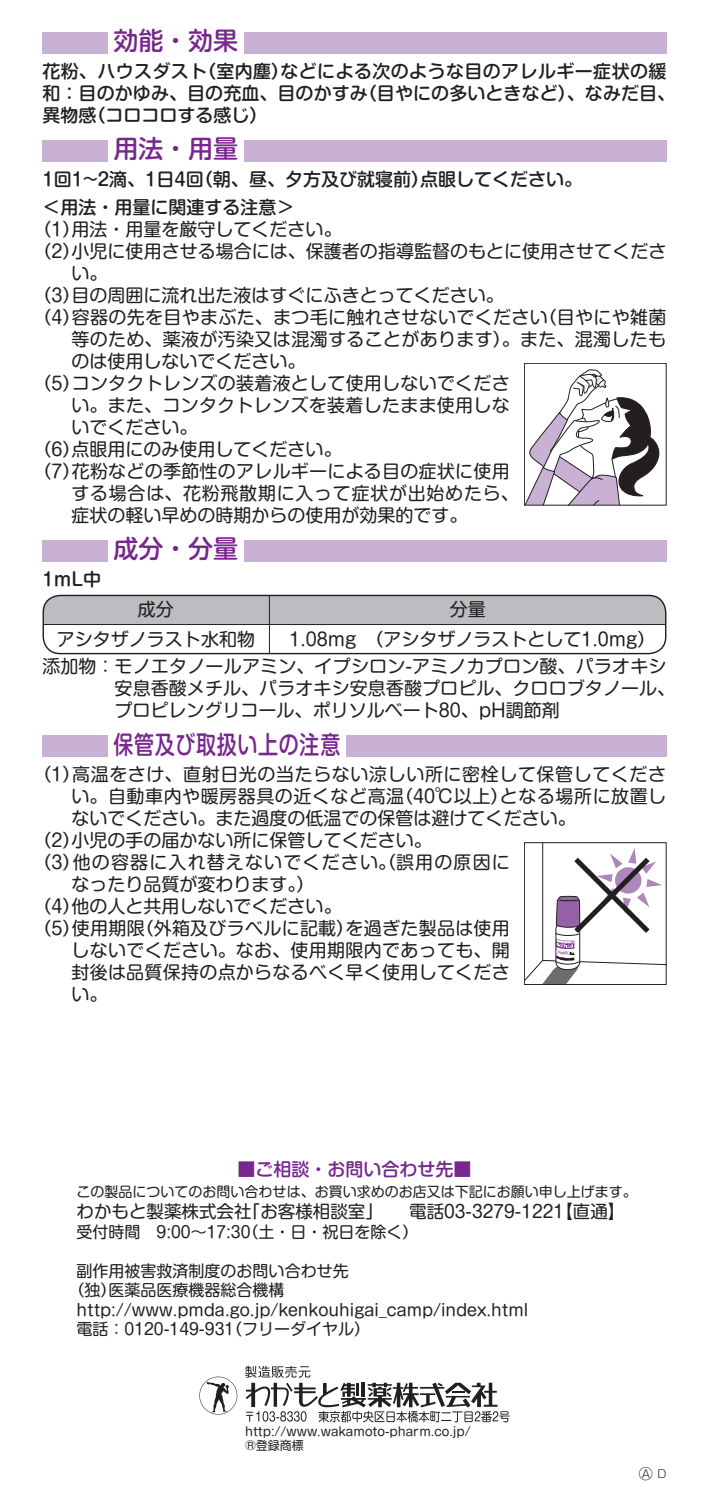
<style>
.page{position:relative;width:709px;height:1509px;background:#fff}
.page>*{position:absolute;margin:0;border:0;box-sizing:border-box;transform-origin:0 0}
.t1{font:500 25px "Shin M Go Pr 6";letter-spacing:.035em;color:#77278d}
.t2{font:500 25px "Shin M Go Pr 6";letter-spacing:.035em;color:#77278d;scale:.8 1}
.本文-_1{font:18px/22px "Shin M Go Pr 6";letter-spacing:.015em;color:#231f20}
.表-脚注{font:18px/22px "Shin M Go Pr 6";color:#231f20}
.本文-太字{font:500 18px/22px "Shin M Go Pr 6";letter-spacing:.005em;color:#231f20}
.本文-_1-2{font:18px "Shin M Go Pr 6";letter-spacing:.035em;color:#231f20}
.本文-_1-3{font:18px "Shin M Go Pr 6";letter-spacing:.065em;color:#231f20}
.本文{font:500 18px "Shin M Go Pr 6";color:#231f20}
.ご相談_見出し{font:500 18px "Shin M Go Pr 6";color:#77278d}
.ご相談_本文8_75pt{font:17.6px "Shin M Go Pr 6";color:#231f20}
.ご相談_本文{font:16px "Shin M Go Pr 6";color:#231f20}
.ご相談_本文7pt{font:14px "Shin M Go Pr 6";color:#231f20}
.フッター-社名下{font:12px "Shin M Go Pr 6";color:#231f20}
.フッター-裏面へ_印行{font:300 11px "Shin Go Pr 6";color:#231f20}
.s1{font-size:14px}
</style>
<div class="page">
<div style="left:43px;top:32px;width:65px;height:21px;background:#c9b1d4"></div>
<div style="left:244px;top:32px;width:422px;height:21px;background:#c9b1d4"></div>
<div style="left:43px;top:140px;width:65px;height:21px;background:#c9b1d4"></div>
<div style="left:244px;top:140px;width:422px;height:21px;background:#c9b1d4"></div>
<div style="left:43px;top:540px;width:65px;height:21px;background:#c9b1d4"></div>
<div style="left:244px;top:540px;width:422px;height:21px;background:#c9b1d4"></div>
<svg style="left:43px;top:596px;width:622px;height:57px"></svg>
<div style="left:43px;top:594px;width:623px;height:60px;border:1px solid #231f20;border-radius:17px"></div>
<div style="left:43px;top:735px;width:65px;height:21px;background:#c9b1d4"></div>
<div style="left:346px;top:735px;width:320px;height:21px;background:#c9b1d4"></div>
<svg style="left:199px;top:1376px;width:38px;height:38px"></svg>
<svg style="left:245px;top:1365px;width:264px;height:57px"></svg>
<svg style="left:526px;top:369px;width:133px;height:134px"></svg>
<div style="left:524px;top:363px;width:142px;height:142px;border:1px solid #231f20"></div>
<hr style="left:542px;top:842px;width:1px;height:117px;background:#231f20">
<svg style="left:526px;top:847px;width:138px;height:135px"></svg>
<div style="left:524px;top:842px;width:142px;height:142px;border:1px solid #231f20"></div>
<p class="t1" style="left:113px;top:21px;width:126px">効能・効果</p>
<p class="本文-太字" style="left:43px;top:59px;width:166px">花粉、ハウスダスト</p>
<p class="本文-太字" style="left:280px;top:59px;width:387px">などによる次のような目のアレルギー症状の緩</p>
<p class="本文-太字" style="left:198px;top:59px;width:92px">（室内塵）</p>
<p class="本文-太字" style="left:359px;top:81px;width:318px">（目やにの多いときなど）、なみだ目、</p>
<p class="本文-太字" style="left:88px;top:81px;width:282px;text-indent:-45px">和：目のかゆみ、目の充血、目のかすみ（コロコロする感じ(</p>
<p class="本文-太字" style="left:43px;top:103px;width:55px">異物感</p>
<p class="t1" style="left:113px;top:129px;width:126px">用法・用量</p>
<p class="本文-太字" style="left:43px;top:167px;width:388px">1回1~2滴、1日4 （回朝、昼、夕方及び就寝前）</p>
<p class="本文" style="left:43px;top:192px;width:253px">＜用法・用量に関連する注意&lt;</p>
<p class="本文-_1" style="left:72px;top:217px;width:271px">用法・用量を厳守してください。</p>
<p class="本文-太字" style="left:420px;top:167px;width:163px">点眼してください。</p>
<p class="本文-_1" style="left:34px;top:217px;width:48px">（1）</p>
<p class="本文-_1" style="left:72px;top:239px;width:596px">小児に使用させる場合には、保護者の指導監督のもとに使用させてくださ</p>
<p class="本文-_1" style="left:71px;top:239px;width:37px;text-indent:-38px">（2）<br>い。</p>
<p class="本文-_1" style="left:72px;top:283px;width:433px">目の周囲に流れ出た液はすぐにふきとってください。</p>
<p class="本文-_1" style="left:34px;top:283px;width:48px">（3）</p>
<p class="本文-_1" style="left:72px;top:305px;width:477px">容器の先を目やまぶた、まつ毛に触れさせないでください</p>
<p class="本文-_1" style="left:71px;top:305px;width:596px;text-indent:-38px">（4）<br>等のため、薬液が汚染又は混濁することがあります）。また、混濁したものは使用しないでください。</p>
<p class="本文-_1" style="left:72px;top:371px;width:439px">コンタクトレンズの装着液として使用しないでくださ</p>
<p class="本文-_1" style="left:539px;top:305px;width:129px">（目やにや雑菌</p>
<p class="本文-_1" style="left:71px;top:371px;width:440px;text-indent:-38px">（5）<br>い。また、コンタクトレンズを装着したまま使用しないでください。</p>
<p class="本文-_1" style="left:72px;top:437px;width:271px">点眼用にのみ使用してください。</p>
<p class="本文-_1" style="left:34px;top:437px;width:48px">（6）</p>
<p class="本文-_1" style="left:72px;top:459px;width:439px">花粉などの季節性のアレルギーによる目の症状に使用</p>
<p class="本文-_1" style="left:71px;top:459px;width:449px;text-indent:-38px">（7）<br>する場合は、花粉飛散期に入って症状が出始めたら、症状の軽い早めの時期からの使用が効果的です。</p>
<p class="t1" style="left:113px;top:528px;width:126px">成分・分量</p>
<p class="本文-太字" style="left:43px;top:567px;width:60px">1mL中</p>
<p class="表-脚注" style="left:450px;top:597px;width:37px">分量</p>
<p class="表-脚注" style="left:138px;top:597px;width:37px">成分</p>
<p class="表-脚注" style="left:57px;top:627px;width:199px">アシタザノラスト水和物</p>
<p class="表-脚注" style="left:115px;top:654px;width:562px;text-indent:-72px">添加物：モノエタノールアミン、イプシロン-アミノカプロン酸、パラオキシ安息香酸メチル、パラオキシ安息香酸プロピル、クロロブタノール、プロピレングリコール、ポリソルベート80、pH調節剤</p>
<p class="t2" style="left:113px;top:723px;width:285px">保管及び取扱い上の注意</p>
<p class="本文-_1-2" style="left:72px;top:759px;width:595px">高温をさけ、直射日光の当たらない涼しい所に密栓して保管してくださ</p>
<p class="表-脚注" style="left:289px;top:627px;width:367px">1.08mg　（アシタザノラストとして1.0mg(</p>
<p class="本文-_1" style="left:34px;top:762px;width:48px">（1）</p>
<p class="本文-_1" style="left:395px;top:784px;width:115px">（40℃以上）</p>
<p class="本文-_1" style="left:71px;top:784px;width:505px">い。自動車内や暖房器具の近くなど高温<br>ないでください。また過度の低温での保管は避けてください。</p>
<p class="本文-_1" style="left:72px;top:828px;width:361px">小児の手の届かない所に保管してください。</p>
<p class="本文-_1" style="left:500px;top:784px;width:168px">となる場所に放置し</p>
<p class="本文-_1" style="left:34px;top:828px;width:48px">（2）</p>
<p class="本文-_1" style="left:71px;top:850px;width:244px;text-indent:-38px">（3）<br>なったり品質が変わります (。</p>
<p class="本文-_1" style="left:72px;top:894px;width:271px">他の人と共用しないでください。</p>
<p class="本文-_1-3" style="left:73px;top:847px;width:439px">他の容器に入れ替えないでください。（誤用の原因に</p>
<p class="本文-_1" style="left:34px;top:894px;width:48px">（4）</p>
<p class="本文-_1" style="left:345px;top:916px;width:166px">を過ぎた製品は使用</p>
<p class="本文-_1" style="left:136px;top:916px;width:220px">（外箱及びラベルに記載）</p>
<p class="本文-_1" style="left:71px;top:916px;width:440px;text-indent:-38px">（5）<br>しないでください。なお、使用期限内であっても、開封後は品質保持の点からなるべく早く使用してください。</p>
<p class="本文-_1" style="left:72px;top:916px;width:74px">使用期限</p>
<p class="ご相談_見出し" style="left:237px;top:1154px;width:235px">■ご相談・お問い合わせ先■</p>
<p class="ご相談_本文7pt" style="left:77px;top:1180px;width:561px">この製品についてのお問い合わせは、お買い求めのお店又は下記にお願い申し上げます。</p>
<p class="ご相談_本文8_75pt" style="left:555px;top:1196px;width:71px">【直通【</p>
<p class="ご相談_本文8_75pt" style="left:77px;top:1196px;width:176px">わかもと製薬株式会社</p>
<p class="ご相談_本文8_75pt" style="left:243px;top:1196px;width:323px">「お客様相談室」　　電話03-3279-1221</p>
<p class="ご相談_本文" style="left:242px;top:1218px;width:177px">（土・日・祝日を除く(</p>
<p class="ご相談_本文" style="left:77px;top:1218px;width:175px">受付時間　9:00～17:30</p>
<p class="ご相談_本文" style="left:77px;top:1257px;width:273px">副作用被害救済制度のお問い合わせ先</p>
<p class="ご相談_本文" style="left:109px;top:1276px;width:177px">医薬品医療機器総合機構</p>
<p class="ご相談_本文" style="left:69px;top:1276px;width:49px">（独）</p>
<p class="ご相談_本文" style="left:77px;top:1296px;width:453px">http://www.pmda.go j p. /kenkouhigai_camp/index.html</p>
<p class="ご相談_本文" style="left:226px;top:1315px;width:145px">（フリーダイヤル(</p>
<p class="ご相談_本文" style="left:77px;top:1315px;width:159px">電話：0120-149-931</p>
<p class="フッター-社名下" style="left:245px;top:1421px;width:227px">http://www.wakamoto-pharm.co j p. /</p>
<p class="フッター-社名下" style="left:245px;top:1435px;width:60px">®登録商標</p>
<p class="フッター-裏面へ_印行" style="left:639px;top:1463px;width:29px">A<span class="s1">◯</span> D</p>
</div>
